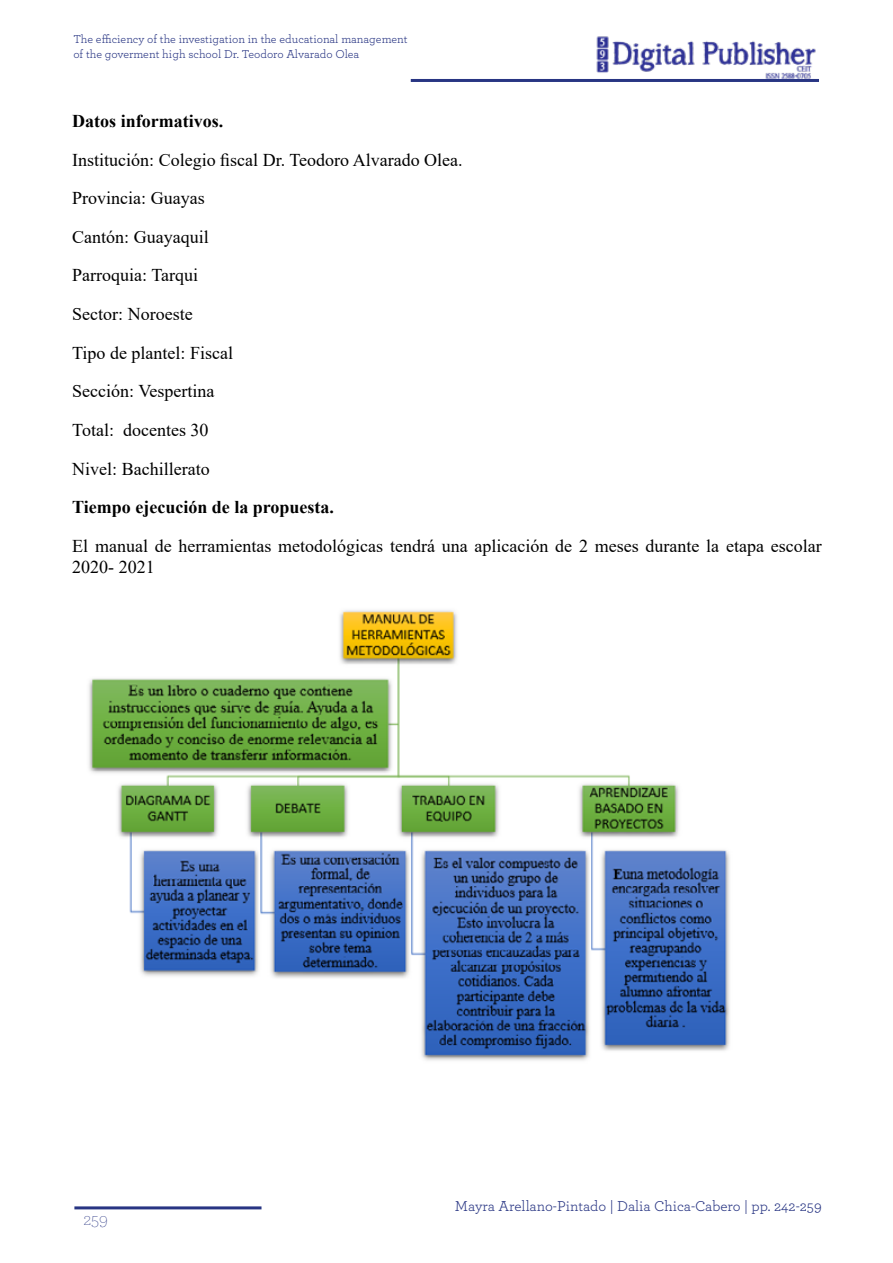
<style>
.page{position:relative;width:893px;height:1263px;background:#fff}
.page>*{position:absolute;margin:0;border:0;box-sizing:border-box;transform-origin:0 0}
.t1{font:18px/38.5px "Times New Roman";color:#000}
.t2{font:700 18px "Times New Roman";color:#000}
.t3{font:200 18px "Archer";color:#283583}
.t4{font:15px "Archer";color:#283583}
.t5{font:12px/14.4px "Archer";color:#283583}
</style>
<div class="page">
<hr style="left:411px;top:79px;width:408px;height:3px;background:#283583">
<img style="left:596px;top:36px;width:220px;height:43px">
<hr style="left:74px;top:1206px;width:187px;height:3px;background:#283583">
<img style="left:89px;top:610px;width:641px;height:451px">
<p class="t5" style="left:73px;top:32px;width:336px">The efficiency of the investigation in the educational management of the goverment high school Dr. Teodoro Alvarado Olea</p>
<p class="t2" style="left:72px;top:108px;width:152px">Datos informativos.</p>
<p class="t1" style="left:72px;top:140px;width:392px">Institución: Colegio fiscal Dr. Teodoro Alvarado Olea.<br>Provincia: Guayas<br>Cantón: Guayaquil<br>Parroquia: Tarqui<br>Sector: Noroeste<br>Tipo de plantel: Fiscal<br>Sección: Vespertina<br>Total: docentes 30<br>Nivel: Bachillerato</p>
<p class="t2" style="left:72px;top:494px;width:263px">Tiempo ejecución de la propuesta.</p>
<p class="t1" style="left:72px;top:534px;width:751px;line-height:21.6px">El manual de herramientas metodológicas tendrá una aplicación de 2 meses durante la etapa escolar<br>2020- 2021</p>
<p class="t3" style="left:83px;top:1208px;width:26px">259</p>
<p class="t4" style="left:455px;top:1195px;width:368px">Mayra Arellano-Pintado | Dalia Chica-Cabero | pp. 242-259</p>
</div>
